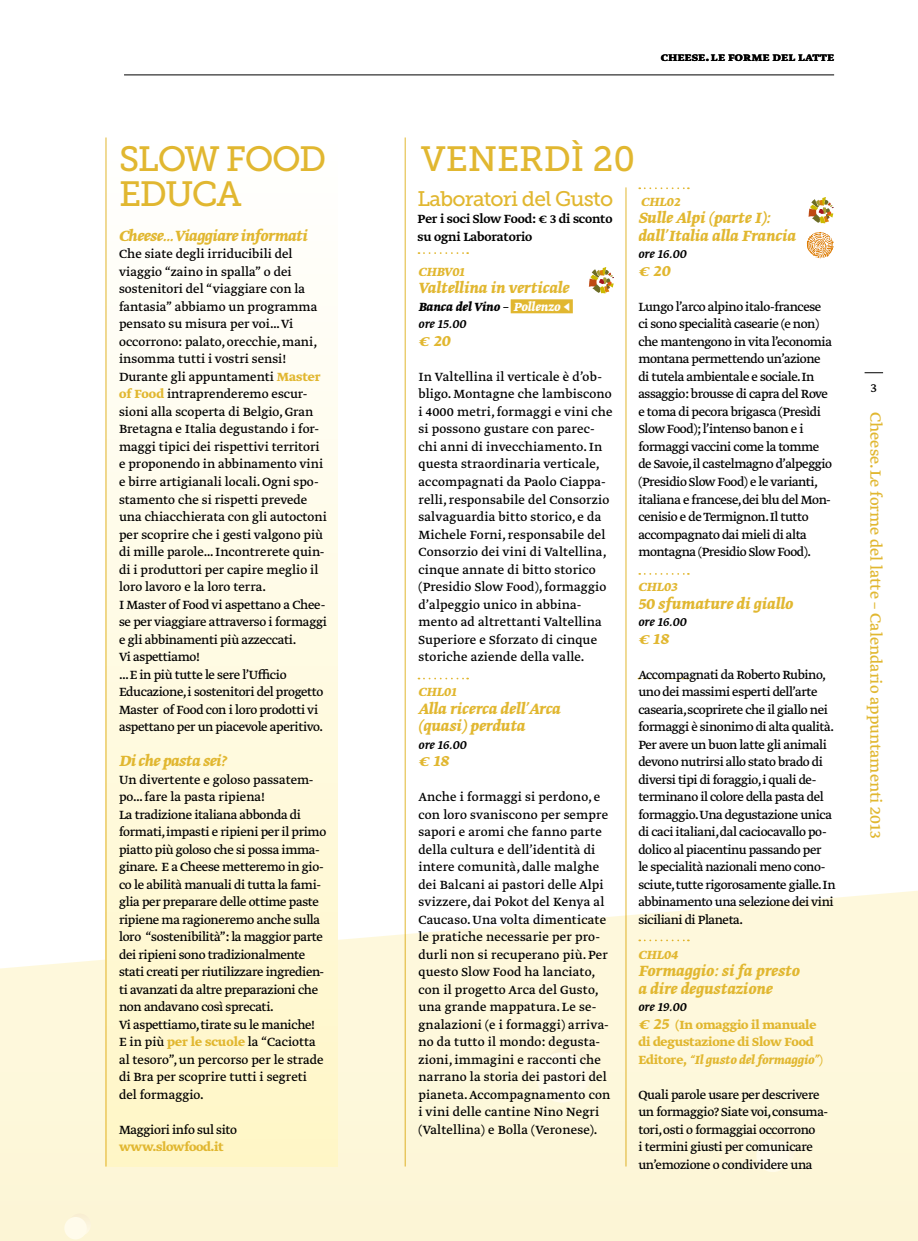
<style>
.page{position:relative;width:918px;height:1241px;background:#fff}
.page>*{position:absolute;margin:0;border:0;box-sizing:border-box;transform-origin:0 0}
.t1{font:35px/35px "Museo Slab 500";letter-spacing:-.045em;color:#e1b730}
.t2{font:35px "Museo Slab 500";color:#e1b730}
.t3{font:21px "Museo Slab 500";letter-spacing:-.035em;color:#e1b730}
.t4{font:italic 700 17.5px/17.5px "Greta Text";color:#e1b730}
.t5{font:17.5px "Greta Text";color:#e1b730}
.t6{font:italic 700 17.5px "Greta Text";letter-spacing:-.025em;color:#e1b730}
.t7{font:14px/17.5px "Greta Text";letter-spacing:-.02em;color:#000}
.t8{font:14px/17.5px "Greta Text";letter-spacing:.01em;color:#000}
.t9{font:14px/17.5px "Greta Text";color:#000}
.t10{font:700 14px/17.5px "Greta Text";letter-spacing:-.01em;color:#e1b730}
.t11{font:500 14px/17.5px "Greta Text";letter-spacing:-.01em;color:#000}
.t12{font:14px "Greta Text Medium Italic Minus";color:#000}
.t13{font:italic 700 14px "Greta Text";color:#e1b730}
.t14{font:700 14px "Greta Text";color:#000}
.t15{font:italic 700 14px "Greta Text";color:#000}
.s1{font-weight:700;color:#e1b730}
.s2{color:#fff}
.s3{font-style:italic;font-size:17.5px}
.s4{font-style:italic}
.s5{font-weight:400}
</style>
<div class="page">
<svg style="left:0;top:889px;width:918px;height:351px;background:#fdf7dc"></svg>
<div style="left:543px;top:1046px;width:50px;height:50px;background:#faf1d7;border-radius:50%"></div>
<div style="left:537px;top:1052px;width:50px;height:50px;background:#fffbeb;border-radius:50%"></div>
<svg style="left:762px;top:1134px;width:33px;height:33px"></svg>
<div style="left:756px;top:1138px;width:33px;height:33px;background:#fffbeb;border-radius:50%"></div>
<svg style="left:68px;top:1213px;width:23px;height:22px"></svg>
<div style="left:64px;top:1216px;width:23px;height:23px;background:#fffbeb;border-radius:50%"></div>
<svg style="left:864px;top:372px;width:19px;height:1px"></svg>
<hr style="left:124px;top:74px;width:710px;height:1px;background:#000">
<div style="left:106px;top:136px;width:231px;height:1030px;background:linear-gradient(to bottom,#fff,#fff6c7)"></div>
<svg style="left:638px;top:677px;width:50px;height:2px"></svg>
<hr style="left:106px;top:137px;width:1px;height:1029px;background:#e1b730">
<hr style="left:405px;top:137px;width:1px;height:1029px;background:#e1b730">
<hr style="left:625px;top:187px;width:1px;height:979px;background:#e1b730">
<div style="left:511px;top:299px;width:62px;height:14px;background:#e1b730"></div>
<svg style="left:418px;top:252px;width:50px;height:2px"></svg>
<svg style="left:639px;top:187px;width:50px;height:2px"></svg>
<svg style="left:639px;top:573px;width:50px;height:1px"></svg>
<svg style="left:639px;top:939px;width:50px;height:2px"></svg>
<svg style="left:418px;top:677px;width:50px;height:2px"></svg>
<svg style="left:589px;top:267px;width:25px;height:26px"></svg>
<svg style="left:808px;top:197px;width:25px;height:26px"></svg>
<svg style="left:806px;top:232px;width:27px;height:26px"></svg>
<h1 class="t1" style="left:119px;top:141px;width:209px">Slow Food educa</h1>
<p class="t6" style="left:119px;top:225px;width:190px">Cheese… Viaggiare informati</p>
<p class="t9" style="left:119px;top:246px;width:209px">Che siate degli irriducibili del viaggio “zaino in spalla” o dei sostenitori del “viaggiare con la fantasia” abbiamo un programma pensato su misura per voi… Vi occorrono: palato, orecchie, mani, insomma tutti i vostri sensi!<br>Durante gli appuntamenti <span class="s1">Master of Food</span> intraprenderemo escur&shy;sioni alla scoperta di Belgio, Gran Bretagna e Italia degustando i for&shy;maggi tipici dei rispettivi territori e proponendo in abbinamento vini e birre artigianali locali. Ogni spo&shy;stamento che si rispetti prevede una chiacchierata con gli autoctoni per scoprire che i gesti valgono più di mille parole… Incontrerete quin&shy;di i produttori per capire meglio il loro lavoro e la loro terra.<br>I Master of Food vi aspettano a Chee&shy;se per viaggiare attraverso i formaggi e gli abbinamenti più azzeccati.<br>Vi aspettiamo!<br>… E in più tutte le sere l’Ufficio Educazione,i sostenitori del progetto Master of Food con i loro prodotti vi aspettano per un piacevole aperitivo.</p>
<p class="t6" style="left:119px;top:750px;width:108px">Di che pasta sei?</p>
<p class="t7" style="left:119px;top:771px;width:209px">Un divertente e goloso passatem&shy;po… fare la pasta ripiena!<br>La tradizione italiana abbonda di formati,impasti e ripieni per il primo piatto più goloso che si possa imma&shy;ginare. E a Cheese metteremo in gio&shy;co le abilità manuali di tutta la fami&shy;glia per preparare delle ottime paste ripiene ma ragioneremo anche sulla loro “sostenibilità”: la maggior parte dei ripieni sono tradizionalmente stati creati per riutilizzare ingredien&shy;ti avanzati da altre preparazioni che non andavano così sprecati.<br>Vi aspettiamo,tirate su le maniche!<br>E in più <span class="s1">per le scuole</span> la “Caciotta al tesoro”, un percorso per le strade di Bra per scoprire tutti i segreti del formaggio.</p>
<p class="t7" style="left:119px;top:1121px;width:120px">Maggiori info sul sito</p>
<p class="t10" style="left:119px;top:1138px;width:106px">www.slowfood.it</p>
<p class="t14" style="left:661px;top:49px;width:175px">cheese. le forme del latte</p>
<h1 class="t2" style="left:421px;top:139px;width:216px">VENERdì 20</h1>
<h2 class="t3" style="left:417px;top:187px;width:197px">Laboratori del Gusto</h2>
<p class="t11" style="left:417px;top:211px;width:196px">Per i soci Slow Food: € 3 di sconto su ogni Laboratorio</p>
<p class="t13" style="left:418px;top:263px;width:48px">CHBV01</p>
<p class="t4" style="left:418px;top:280px;width:152px">Valtellina in verticale</p>
<p class="t15" style="left:418px;top:298px;width:153px">Banca del Vino – <span class="s2">Pollenzo ◀</span></p>
<p class="t12" style="left:418px;top:316px;width:49px">ore 15.00</p>
<p class="t4" style="left:418px;top:333px;width:34px">€ 20</p>
<p class="t8" style="left:418px;top:368px;width:196px">In Valtellina il verticale è d’ob&shy;bligo. Montagne che lambiscono i 4000 metri, formaggi e vini che si possono gustare con parec&shy;chi anni di invecchiamento. In questa straordinaria verticale, accompagnati da Paolo Ciappa&shy;relli, responsabile del Consorzio salvaguardia bitto storico, e da<br>Michele Forni, responsabile del<br>Consorzio dei vini di Valtellina, cinque annate di bitto storico (Presidio Slow Food), formaggio d’alpeggio unico in abbina&shy;mento ad altrettanti Valtellina<br>Superiore e Sforzato di cinque storiche aziende della valle.</p>
<p class="t13" style="left:418px;top:683px;width:40px">CHL01</p>
<p class="t4" style="left:418px;top:700px;width:144px">Alla ricerca dell’Arca (quasi) perduta</p>
<p class="t12" style="left:418px;top:736px;width:50px">ore 16.00</p>
<p class="t4" style="left:418px;top:753px;width:32px">€ 18</p>
<p class="t8" style="left:418px;top:788px;width:193px">Anche i formaggi si perdono, e con loro svaniscono per sempre sapori e aromi che fanno parte della cultura e dell’identità di intere comunità, dalle malghe dei Balcani ai pastori delle Alpi svizzere, dai Pokot del Kenya al<br>Caucaso. Una volta dimenticate le pratiche necessarie per pro&shy;durli non si recuperano più. Per questo Slow Food ha lanciato, con il progetto Arca del Gusto, una grande mappatura. Le se&shy;gnalazioni (e i formaggi) arriva&shy;no da tutto il mondo: degusta&shy;zioni, immagini e racconti che narrano la storia dei pastori del pianeta. Accompagnamento con i vini delle cantine Nino Negri (Valtellina) e Bolla (Veronese).</p>
<p class="t13" style="left:641px;top:193px;width:41px">CHL02</p>
<p class="t4" style="left:638px;top:210px;width:159px">Sulle Alpi (parte I): dall’Italia alla Francia</p>
<p class="t12" style="left:638px;top:246px;width:50px">ore 16.00</p>
<p class="t4" style="left:638px;top:263px;width:34px">€ 20</p>
<p class="t7" style="left:638px;top:298px;width:195px">Lungo l’arco alpino italo-francese ci sono specialità casearie (e non) che mantengono in vita l’economia montana permettendo un’azione di tutela ambientale e sociale.In assaggio: brousse di capra del Rove e toma di pecora brigasca (Presìdi Slow Food); l’intenso banon e i formaggi vaccini come la tomme de Savoie,il castelmagno d’alpeggio (Presidio Slow Food) e le varianti, italiana e francese,dei blu del Mon&shy;cenisio e de Termignon.Il tutto accompagnato dai mieli di alta montagna (Presidio Slow Food).</p>
<p class="t13" style="left:638px;top:578px;width:40px">CHL03</p>
<p class="t4" style="left:638px;top:595px;width:156px">50 sfumature di giallo</p>
<p class="t12" style="left:638px;top:614px;width:50px">ore 16.00</p>
<p class="t4" style="left:638px;top:630px;width:32px">€ 18</p>
<p class="t7" style="left:638px;top:666px;width:199px">Accompagnati da Roberto Rubino, uno dei massimi esperti dell’arte casearia,scoprirete che il giallo nei formaggi è sinonimo di alta qualità.<br>Per avere un buon latte gli animali devono nutrirsi allo stato brado di diversi tipi di foraggio,i quali de&shy;terminano il colore della pasta del formaggio.Una degustazione unica di caci italiani,dal caciocavallo po&shy;dolico al piacentinu passando per<br>le specialità nazionali meno cono&shy;sciute,tutte rigorosamente gialle.In abbinamento una selezione dei vini siciliani di Planeta.</p>
<p class="t13" style="left:638px;top:946px;width:41px">CHL04</p>
<p class="t4" style="left:638px;top:963px;width:163px">Formaggio: si fa presto a dire degustazione</p>
<p class="t12" style="left:638px;top:999px;width:50px">ore 19.00</p>
<p class="t10" style="left:638px;top:1016px;width:186px"><span class="s3">€ 25</span> (In omaggio il manuale di degustazione di Slow Food<br>Editore, <span class="s4">“Il gusto del formaggio”</span><span class="s5">)</span></p>
<p class="t7" style="left:638px;top:1086px;width:191px">Quali parole usare per descrivere un formaggio? Siate voi,consuma&shy;tori,osti o formaggiai occorrono<br>i termini giusti per comunicare un’emozione o condividere una</p>
<p class="t7" style="left:871px;top:379px;width:8px">3</p>
<p class="t5" style="left:886px;top:412px;width:427px;rotate:90deg">Cheese. Le forme del latte – Calendario appuntamenti 2013</p>
</div>
